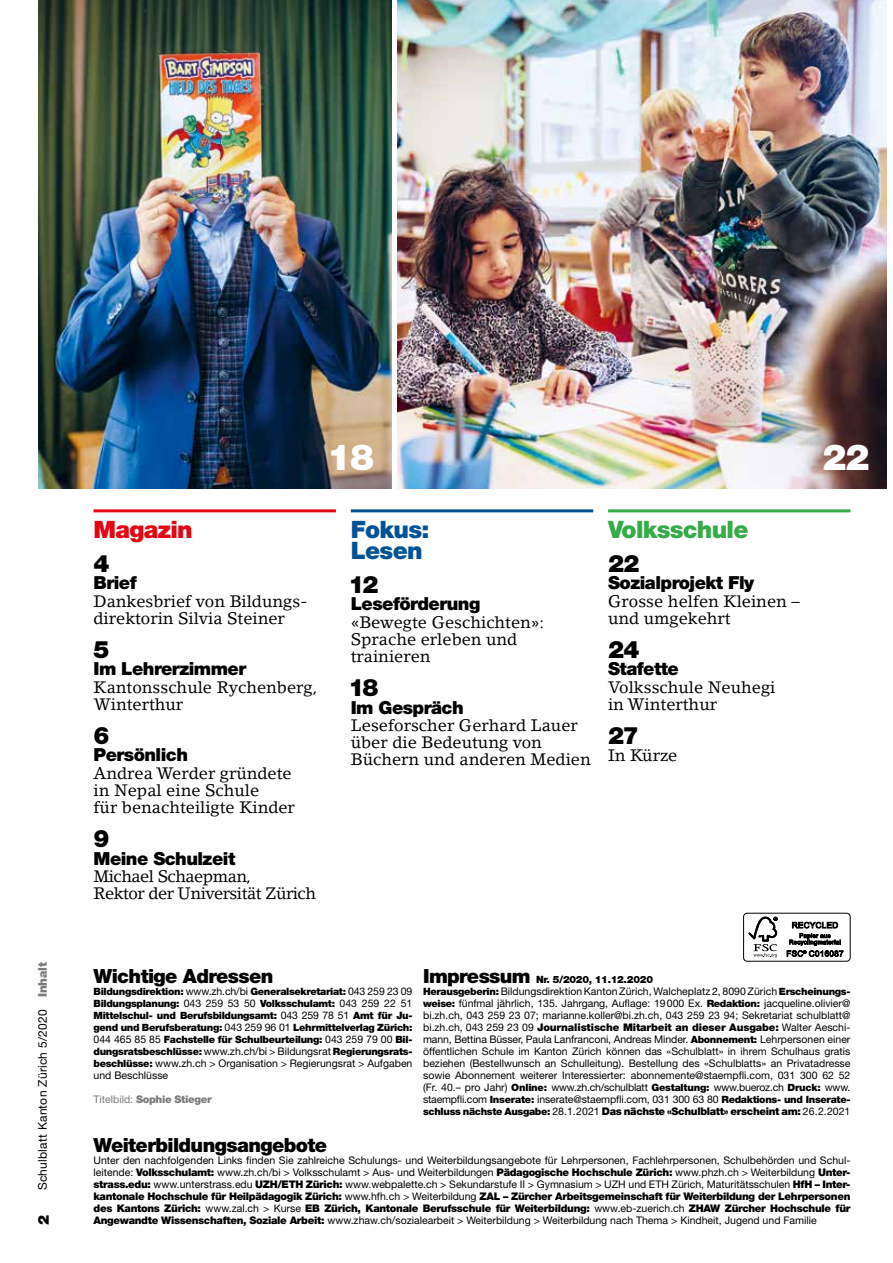
<style>
.page{position:relative;width:893px;height:1263px;background:#fff}
.page>*{position:absolute;margin:0;border:0;box-sizing:border-box;transform-origin:0 0}
.t1{font:900 36px "Helvetica Neue LT Std";color:#fff}
.t2{font:900 24px "Helvetica Neue LT Std";letter-spacing:-.05em;color:#000}
.t3{font:900 24px/21px "Helvetica Neue LT Std";letter-spacing:-.03em;color:#005297}
.t4{font:900 24px "Helvetica Neue LT Std";letter-spacing:-.03em;color:#37ab49}
.t5{font:900 24px "Helvetica Neue LT Std";letter-spacing:-.03em;color:#e30613}
.t6{font:900 19.5px "Helvetica Neue LT Std";letter-spacing:-.03em;color:#000}
.t7{font:900 18px "Helvetica Neue LT Std";letter-spacing:-.03em;color:#000}
.t8{font:16.5px/17.2px "Lino Letter Std";color:#000}
.t9{font:16.5px/17.2px "Lino Letter Std";letter-spacing:-.03em;color:#000}
.t10{font:900 15px "Helvetica Neue LT Std";color:#000}
.t11{font:12px "Helvetica Neue LT Std";letter-spacing:.02em;color:#000}
.t12{font:10.5px/12px "Helvetica Neue LT Std";color:#000;text-align:justify}
.t13{font:900 10.5px "Helvetica Neue LT Std";letter-spacing:-.03em;color:#7c7b7b}
.t14{font:900 10.05px/12px "Helvetica Neue LT Std";letter-spacing:-.03em;color:#000;text-align:justify}
.s1{font-weight:900;color:#7c7b7b}
.s2{font-weight:400;font-size:10.5px}
.s3{font-weight:900;font-size:10.05px}
.s4{font-weight:400}
.s5{font-weight:900}
.s6{font-size:19.5px}
</style>
<div class="page">
<img style="left:398px;top:0;width:489px;height:488px">
<img style="left:38px;top:0;width:353px;height:488px">
<hr style="left:94px;top:509px;width:242px;height:3px;background:#e30613">
<hr style="left:351px;top:509px;width:242px;height:3px;background:#005297">
<hr style="left:608px;top:509px;width:242px;height:3px;background:#37ab49">
<div style="left:743px;top:913px;width:107px;height:48px;border:1px solid #000;border-radius:4px"></div>
<svg style="left:748px;top:917px;width:29px;height:40px"></svg>
<svg style="left:787px;top:922px;width:57px;height:35px"></svg>
<p class="t11" style="left:35px;top:1190px;width:229px;rotate:-90deg">Schulblatt Kanton Zürich 5/2020 <span class="s1">Inhalt</span></p>
<h3 class="t10" style="left:35px;top:1225px;width:12px;rotate:-90deg">2</h3>
<h1 class="t1" style="left:327px;top:435px;width:49px">18</h1>
<h1 class="t1" style="left:823px;top:435px;width:49px">22</h1>
<h2 class="t5" style="left:94px;top:515px;width:101px">Magazin</h2>
<h2 class="t2" style="left:94px;top:549px;width:18px">4</h2>
<h3 class="t7" style="left:94px;top:572px;width:45px">Brief</h3>
<h3 class="t8" style="left:94px;top:592px;width:216px">Dankesbrief von Bildungs&shy;direktorin Silvia Steiner</h3>
<h2 class="t2" style="left:94px;top:635px;width:18px">5</h2>
<h3 class="t7" style="left:94px;top:658px;width:154px">Im Lehrerzimmer</h3>
<h3 class="t8" style="left:94px;top:678px;width:225px">Kantonsschule Rychenberg,<br>Winterthur</h3>
<h2 class="t2" style="left:94px;top:721px;width:18px">6</h2>
<h3 class="t7" style="left:94px;top:744px;width:96px">Persönlich</h3>
<h3 class="t8" style="left:94px;top:764px;width:203px">Andrea Werder gründete in Nepal eine Schule<br>für benachteiligte Kinder</h3>
<h2 class="t2" style="left:94px;top:824px;width:18px">9</h2>
<h3 class="t7" style="left:94px;top:847px;width:143px">Meine Schulzeit</h3>
<h3 class="t9" style="left:94px;top:867px;width:224px">Michael Schaepman,<br>Rektor der Universität Zürich</h3>
<h2 class="t3" style="left:351px;top:519px;width:80px">Fokus:<br>Lesen</h2>
<h2 class="t2" style="left:348px;top:570px;width:31px">12</h2>
<h3 class="t7" style="left:351px;top:593px;width:131px">Leseförderung</h3>
<h3 class="t8" style="left:351px;top:613px;width:195px">«Bewegte Geschichten»:<br>Sprache erleben und trainieren</h3>
<h2 class="t2" style="left:348px;top:673px;width:32px">18</h2>
<h3 class="t7" style="left:351px;top:696px;width:114px">Im Gespräch</h3>
<h3 class="t8" style="left:351px;top:716px;width:241px">Leseforscher Gerhard Lauer über die Bedeutung von<br>Büchern und anderen Medien</h3>
<h2 class="t4" style="left:608px;top:515px;width:142px">Volksschule</h2>
<h2 class="t2" style="left:608px;top:549px;width:33px">22</h2>
<h3 class="t7" style="left:608px;top:572px;width:148px">Sozialprojekt Fly</h3>
<h3 class="t8" style="left:608px;top:592px;width:193px">Grosse helfen Kleinen – und umgekehrt</h3>
<h2 class="t2" style="left:608px;top:635px;width:33px">24</h2>
<h3 class="t7" style="left:608px;top:658px;width:72px">Stafette</h3>
<h3 class="t8" style="left:608px;top:678px;width:169px">Volksschule Neuhegi in Winterthur</h3>
<h2 class="t2" style="left:608px;top:721px;width:32px">27</h2>
<h3 class="t8" style="left:608px;top:747px;width:71px">In Kürze</h3>
<h3 class="t6" style="left:94px;top:964px;width:181px">Wichtige Adressen</h3>
<p class="t14" style="left:94px;top:985px;width:320px">Bildungsdirektion: <span class="s2">www.zh.ch/bi</span> Generalsekretariat: <span class="s2">043 259 23 09<br></span>Bildungsplanung: <span class="s2">043 259 53 50</span> Volksschulamt: <span class="s2">043 259 22 51<br></span>Mittelschul- und Berufsbildungsamt: <span class="s2">043 259 78 51</span> Amt für Ju&shy;gend und Berufsberatung: <span class="s2">043 259 96 01</span> Lehrmittelverlag Zürich:<br><span class="s2">044 465 85 85</span> Fachstelle für Schulbeurteilung: <span class="s2">043 259 79 00</span> Bil&shy;dungsratsbeschlüsse: <span class="s2">www.zh.ch/bi &gt; Bildungsrat</span> Regierungsrats-</p>
<p class="t12" style="left:94px;top:1057px;width:320px"><span class="s3">beschlüsse:</span> www.zh.ch &gt; Organisation &gt; Regierungsrat &gt; Aufgaben und Beschlüsse</p>
<p class="t13" style="left:94px;top:1093px;width:120px"><span class="s4">Titelbild:</span> Sophie Stieger</p>
<h3 class="t6" style="left:94px;top:1133px;width:235px">Weiterbildungsangebote</h3>
<p class="t12" style="left:94px;top:1154px;width:758px">Unter den nachfolgenden Links finden Sie zahlreiche Schulungs- und Weiterbildungsangebote für Lehrpersonen, Fachlehrpersonen, Schulbehörden und Schul&shy;leitende: <span class="s5">Volksschulamt:</span> www.zh.ch/bi &gt; Volksschulamt &gt; Aus- und Weiterbildungen <span class="s5">Pädagogische Hochschule Zürich:</span> www.phzh.ch &gt; Weiterbildung <span class="s5">Unter&shy;strass.edu:</span> www.unterstrass.edu <span class="s5">UZH/ETH Zürich:</span> www.webpalette.ch &gt; Sekundarstufe II &gt; Gymnasium &gt; UZH und ETH Zürich, Maturitätsschulen <span class="s5">HfH – Inter&shy;kantonale Hochschule für Heilpädagogik Zürich:</span> www.hfh.ch &gt; Weiterbildung <span class="s5">ZAL – Zürcher Arbeitsgemeinschaft für Weiterbildung der Lehrpersonen des Kantons Zürich:</span> www.zal.ch &gt; Kurse <span class="s5">EB Zürich, Kantonale Berufsschule für Weiterbildung:</span> www.eb-zuerich.ch <span class="s5">ZHAW Zürcher Hochschule für Angewandte Wissenschaften, Soziale Arbeit:</span> www.zhaw.ch/sozialearbeit &gt; Weiterbildung &gt; Weiterbildung nach Thema &gt; Kindheit, Jugend und Familie</p>
<p class="t14" style="left:423px;top:973px;width:232px"><span class="s6">Impressum</span> Nr. 5/2020, 11.12.2020</p>
<p class="t12" style="left:423px;top:985px;width:429px"><span class="s3">Herausgeberin:</span> Bildungsdirektion Kanton Zürich, Walcheplatz 2, 8090 Zürich <span class="s3">Erscheinungs&shy;weise:</span> fünfmal jährlich, 135. Jahrgang, Auflage: 19000 Ex. <span class="s3">Redaktion:</span> jacqueline.olivier@ bi.zh.ch, 043 259 23 07; marianne.koller@bi.zh.ch, 043 259 23 94; Sekretariat schulblatt@ bi.zh.ch, 043 259 23 09 <span class="s5">Journalistische Mitarbeit an dieser Ausgabe:</span> Walter Aeschi&shy;mann, Bettina Büsser, Paula Lanfranconi, Andreas Minder. <span class="s3">Abonnement:</span> Lehrpersonen einer öffentlichen Schule im Kanton Zürich können das «Schulblatt» in ihrem Schulhaus gratis beziehen (Bestellwunsch an Schulleitung). Bestellung des «Schulblatts» an Privatadresse sowie Abonnement weiterer Interessierter: abonnemente@staempfli.com, 031 300 62 52 (Fr. 40.– pro Jahr) <span class="s3">Online:</span> www.zh.ch/schulblatt <span class="s3">Gestaltung:</span> www.bueroz.ch <span class="s3">Druck:</span> www. staempfli.com <span class="s3">Inserate:</span> inserate@staempfli.com, 031 300 63 80 <span class="s3">Redaktions- und Inserate&shy;schluss nächste Ausgabe:</span> 28.1.2021 <span class="s5">Das nächste «Schulblatt» erscheint am:</span> 26.2.2021</p>
</div>
